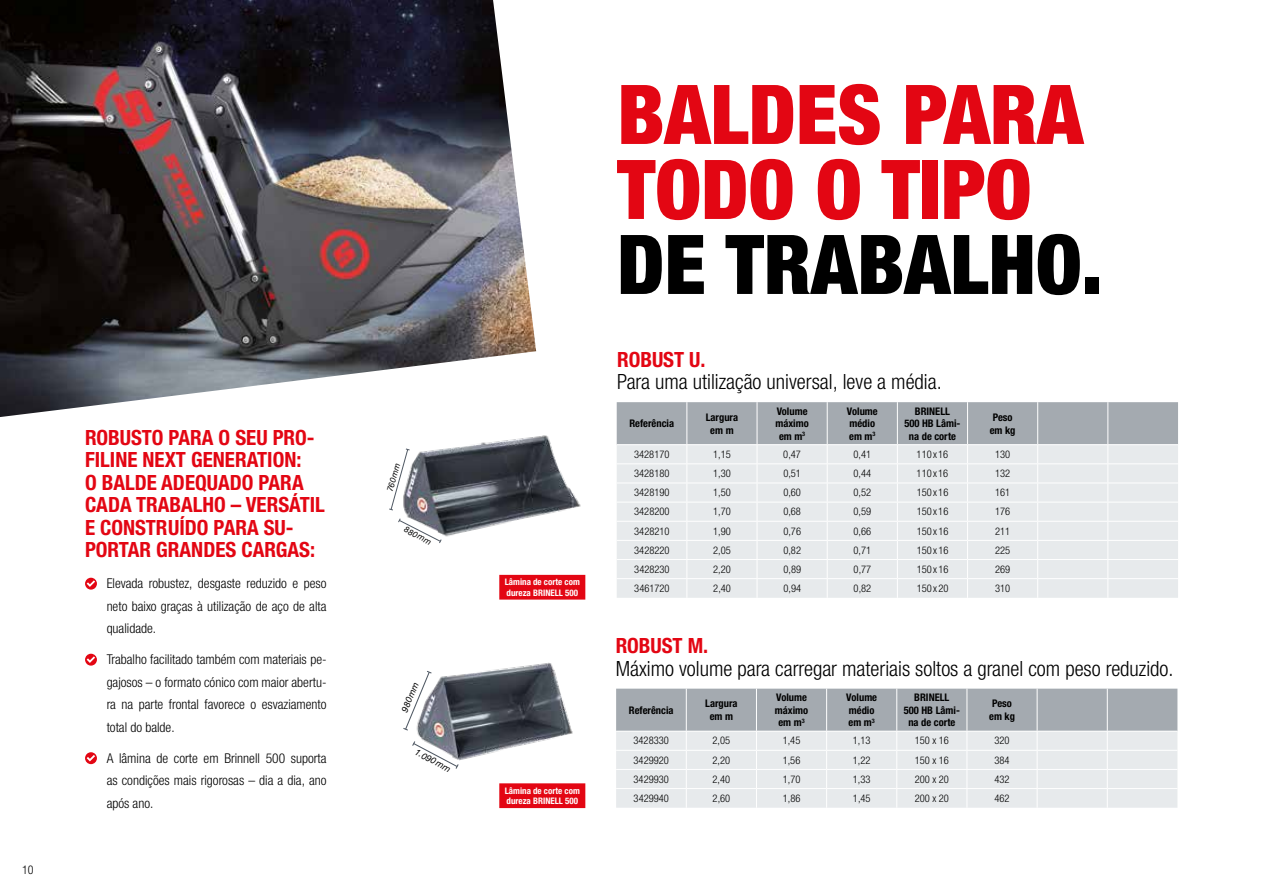
<style>
.page{position:relative;width:1263px;height:893px;background:#fff}
.page>*{position:absolute;margin:0;border:0;box-sizing:border-box;transform-origin:0 0}
.t1{font:900 condensed 82.5px/75px "Helvetica Neue LTW1 G";color:#e30613}
.t2{font:900 condensed 82.5px "Helvetica Neue LTW1 G";color:#000}
.t3{font:700 condensed 21px/22.5px "Helvetica Neue LTW1 G";color:#e30613}
.t4{font:300 condensed 21px "Helvetica Neue LTW1 G";color:#000}
.t5{font:300 condensed 13.5px/22.5px "Helvetica Neue LTW1 G";color:#000;text-align:justify}
.t6{font:300 condensed 12px "Helvetica Neue LTW1 G";color:#000}
.t7{font:300 condensed 10.5px "Helvetica Neue LTW1 G";color:#000}
.t8{font:700 condensed 10.5px/12.6px "Helvetica Neue LTW1 G";color:#000;text-align:center}
.t9{font:700 condensed 9px/10.5px "Helvetica Neue LTW1 G";color:#fff}
.t10{font:italic 9px "Helvetica Neue LTW1 G";color:#000}
.t11{font:italic 8.4px "Helvetica Neue LTW1 G";color:#000}
</style>
<div class="page">
<img style="left:389px;top:435px;width:192px;height:108px">
<img style="left:417px;top:662px;width:155px;height:98px">
<svg style="left:403px;top:670px;width:30px;height:61px"></svg>
<svg style="left:412px;top:740px;width:48px;height:29px"></svg>
<img style="left:0;top:0;width:536px;height:417px">
<svg style="left:85px;top:578px;width:12px;height:12px"></svg>
<svg style="left:87px;top:580px;width:8px;height:7px"></svg>
<svg style="left:85px;top:654px;width:12px;height:12px"></svg>
<svg style="left:87px;top:656px;width:8px;height:7px"></svg>
<svg style="left:85px;top:752px;width:12px;height:12px"></svg>
<svg style="left:87px;top:755px;width:8px;height:6px"></svg>
<svg style="left:617px;top:402px;width:561px;height:196px;background:#d9dde0"></svg>
<hr style="left:686px;top:402px;width:1px;height:42px;background:#fff">
<hr style="left:757px;top:402px;width:1px;height:42px;background:#fff">
<hr style="left:827px;top:402px;width:1px;height:42px;background:#fff">
<hr style="left:897px;top:402px;width:1px;height:42px;background:#fff">
<hr style="left:967px;top:402px;width:1px;height:42px;background:#fff">
<hr style="left:1037px;top:402px;width:1px;height:42px;background:#fff">
<hr style="left:1107px;top:402px;width:1px;height:42px;background:#fff">
<hr style="left:617px;top:444px;width:70px;height:1px;background:#fff">
<hr style="left:687px;top:444px;width:70px;height:1px;background:#fff">
<hr style="left:757px;top:444px;width:70px;height:1px;background:#fff">
<hr style="left:827px;top:444px;width:70px;height:1px;background:#fff">
<hr style="left:897px;top:444px;width:70px;height:1px;background:#fff">
<hr style="left:967px;top:444px;width:71px;height:1px;background:#fff">
<hr style="left:1038px;top:444px;width:70px;height:1px;background:#fff">
<hr style="left:1108px;top:444px;width:70px;height:1px;background:#fff">
<svg style="left:616px;top:689px;width:561px;height:119px;background:#d0d4d7"></svg>
<hr style="left:686px;top:689px;width:1px;height:42px;background:#fff">
<hr style="left:756px;top:689px;width:1px;height:42px;background:#fff">
<hr style="left:826px;top:689px;width:1px;height:42px;background:#fff">
<hr style="left:896px;top:689px;width:1px;height:42px;background:#fff">
<hr style="left:966px;top:689px;width:1px;height:42px;background:#fff">
<hr style="left:1037px;top:689px;width:1px;height:42px;background:#fff">
<hr style="left:1107px;top:689px;width:1px;height:42px;background:#fff">
<hr style="left:616px;top:731px;width:70px;height:1px;background:#fff">
<hr style="left:686px;top:731px;width:70px;height:1px;background:#fff">
<hr style="left:756px;top:731px;width:71px;height:1px;background:#fff">
<hr style="left:827px;top:731px;width:70px;height:1px;background:#fff">
<hr style="left:897px;top:731px;width:70px;height:1px;background:#fff">
<hr style="left:967px;top:731px;width:70px;height:1px;background:#fff">
<hr style="left:1037px;top:731px;width:70px;height:1px;background:#fff">
<hr style="left:1107px;top:731px;width:70px;height:1px;background:#fff">
<div style="left:500px;top:576px;width:84px;height:23px;background:#e30613"></div>
<div style="left:499px;top:575px;width:86px;height:25px;border:2px solid #e30613"></div>
<div style="left:500px;top:784px;width:84px;height:23px;background:#e30613"></div>
<div style="left:499px;top:783px;width:86px;height:25px;border:2px solid #e30613"></div>
<p class="t6" style="left:22px;top:863px;width:13px">10</p>
<h2 class="t3" style="left:85px;top:426px;width:241px">ROBUSTO PARA O SEU PRO-<br>FILINE NEXT GENERATION:<br>O BALDE ADEQUADO PARA<br>CADA TRABALHO – VERSÁTIL<br>E CONSTRUÍDO PARA SU-<br>PORTAR GRANDES CARGAS:</h2>
<p class="t5" style="left:107px;top:572px;width:221px">Elevada robustez, desgaste reduzido e peso neto baixo graças à utilização de aço de alta qualidade.</p>
<p class="t5" style="left:107px;top:648px;width:221px">Trabalho facilitado também com materiais pe&shy;gajosos – o formato cónico com maior abertu&shy;ra na parte frontal favorece o esvaziamento total do balde.</p>
<p class="t5" style="left:107px;top:747px;width:221px">A lâmina de corte em Brinnell 500 suporta as condições mais rigorosas – dia a dia, ano após ano.</p>
<p class="t11" style="left:385px;top:490px;width:31px;rotate:-74deg">760mm</p>
<p class="t11" style="left:407px;top:524px;width:31px;rotate:27deg">880mm</p>
<p class="t10" style="left:399px;top:709px;width:33px;rotate:-68deg">980mm</p>
<p class="t10" style="left:418px;top:746px;width:40px;rotate:28deg">1.090mm</p>
<p class="t9" style="left:505px;top:577px;width:77px">Lâmina de corte com dureza BRINELL 500</p>
<p class="t9" style="left:505px;top:785px;width:77px">Lâmina de corte com dureza BRINELL 500</p>
<h1 class="t1" style="left:617px;top:77px;width:467px">BALDES PARA<br>TODO O TIPO</h1>
<h1 class="t2" style="left:617px;top:215px;width:487px">DE TRABALHO.</h1>
<h2 class="t3" style="left:617px;top:348px;width:90px">ROBUST U.</h2>
<h2 class="t4" style="left:617px;top:370px;width:326px">Para uma utilização universal, leve a média.</h2>
<p class="t8" style="left:629px;top:417px;width:46px">Referência</p>
<p class="t8" style="left:706px;top:411px;width:34px">Largura em m</p>
<p class="t8" style="left:775px;top:405px;width:35px">Volume máximo em m<sup>3</sup></p>
<p class="t8" style="left:847px;top:405px;width:32px;text-align:left">Volume médio em m<sup>3</sup></p>
<p class="t8" style="left:904px;top:405px;width:58px">BRINELL<br>500 HB Lâmi&shy;na de corte</p>
<p class="t8" style="left:990px;top:411px;width:27px;text-align:left">Peso em kg</p>
<p class="t7" style="left:634px;top:448px;width:37px">3428170</p>
<p class="t7" style="left:713px;top:448px;width:19px">1,15</p>
<p class="t7" style="left:783px;top:448px;width:19px">0,47</p>
<p class="t7" style="left:853px;top:448px;width:19px">0,41</p>
<p class="t7" style="left:917px;top:448px;width:33px">110 x 16</p>
<p class="t7" style="left:995px;top:448px;width:17px">130</p>
<p class="t7" style="left:634px;top:467px;width:37px">3428180</p>
<p class="t7" style="left:713px;top:467px;width:19px">1,30</p>
<p class="t7" style="left:783px;top:467px;width:19px">0,51</p>
<p class="t7" style="left:853px;top:467px;width:19px">0,44</p>
<p class="t7" style="left:917px;top:467px;width:33px">110 x 16</p>
<p class="t7" style="left:995px;top:467px;width:17px">132</p>
<p class="t7" style="left:634px;top:486px;width:37px">3428190</p>
<p class="t7" style="left:713px;top:486px;width:19px">1,50</p>
<p class="t7" style="left:783px;top:486px;width:19px">0,60</p>
<p class="t7" style="left:853px;top:486px;width:19px">0,52</p>
<p class="t7" style="left:917px;top:486px;width:33px">150 x 16</p>
<p class="t7" style="left:995px;top:486px;width:17px">161</p>
<p class="t7" style="left:634px;top:506px;width:37px">3428200</p>
<p class="t7" style="left:713px;top:506px;width:19px">1,70</p>
<p class="t7" style="left:783px;top:506px;width:19px">0,68</p>
<p class="t7" style="left:853px;top:506px;width:19px">0,59</p>
<p class="t7" style="left:917px;top:506px;width:33px">150 x 16</p>
<p class="t7" style="left:995px;top:506px;width:17px">176</p>
<p class="t7" style="left:634px;top:525px;width:37px">3428210</p>
<p class="t7" style="left:713px;top:525px;width:19px">1,90</p>
<p class="t7" style="left:783px;top:525px;width:19px">0,76</p>
<p class="t7" style="left:853px;top:525px;width:19px">0,66</p>
<p class="t7" style="left:917px;top:525px;width:33px">150 x 16</p>
<p class="t7" style="left:995px;top:525px;width:17px">211</p>
<p class="t7" style="left:634px;top:544px;width:37px">3428220</p>
<p class="t7" style="left:713px;top:544px;width:19px">2,05</p>
<p class="t7" style="left:783px;top:544px;width:19px">0,82</p>
<p class="t7" style="left:853px;top:544px;width:19px">0,71</p>
<p class="t7" style="left:917px;top:544px;width:33px">150 x 16</p>
<p class="t7" style="left:995px;top:544px;width:17px">225</p>
<p class="t7" style="left:634px;top:563px;width:37px">3428230</p>
<p class="t7" style="left:713px;top:563px;width:19px">2,20</p>
<p class="t7" style="left:783px;top:563px;width:19px">0,89</p>
<p class="t7" style="left:854px;top:563px;width:19px">0,77</p>
<p class="t7" style="left:917px;top:563px;width:33px">150 x 16</p>
<p class="t7" style="left:995px;top:563px;width:17px">269</p>
<p class="t7" style="left:634px;top:582px;width:37px">3461720</p>
<p class="t7" style="left:713px;top:582px;width:19px">2,40</p>
<p class="t7" style="left:783px;top:582px;width:19px">0,94</p>
<p class="t7" style="left:854px;top:582px;width:19px">0,82</p>
<p class="t7" style="left:917px;top:582px;width:33px">150 x 20</p>
<p class="t7" style="left:995px;top:582px;width:17px">310</p>
<h2 class="t3" style="left:616px;top:635px;width:94px">ROBUST M.</h2>
<h2 class="t4" style="left:616px;top:656px;width:559px">Máximo volume para carregar materiais soltos a granel com peso reduzido.</h2>
<p class="t8" style="left:629px;top:704px;width:46px">Referência</p>
<p class="t8" style="left:705px;top:697px;width:34px">Largura em m</p>
<p class="t8" style="left:775px;top:691px;width:35px">Volume máximo em m<sup>3</sup></p>
<p class="t8" style="left:846px;top:691px;width:32px;text-align:left">Volume médio em m<sup>3</sup></p>
<p class="t8" style="left:904px;top:691px;width:58px">BRINELL<br>500 HB Lâmi&shy;na de corte</p>
<p class="t8" style="left:989px;top:697px;width:27px;text-align:left">Peso em kg</p>
<p class="t7" style="left:634px;top:735px;width:37px">3428330</p>
<p class="t7" style="left:712px;top:735px;width:19px">2,05</p>
<p class="t7" style="left:783px;top:735px;width:19px">1,45</p>
<p class="t7" style="left:853px;top:735px;width:19px">1,13</p>
<p class="t7" style="left:915px;top:735px;width:36px">150 x 16</p>
<p class="t7" style="left:994px;top:735px;width:17px">320</p>
<p class="t7" style="left:634px;top:754px;width:37px">3429920</p>
<p class="t7" style="left:713px;top:754px;width:19px">2,20</p>
<p class="t7" style="left:783px;top:754px;width:19px">1,56</p>
<p class="t7" style="left:853px;top:754px;width:19px">1,22</p>
<p class="t7" style="left:915px;top:754px;width:36px">150 x 16</p>
<p class="t7" style="left:994px;top:754px;width:17px">384</p>
<p class="t7" style="left:634px;top:773px;width:37px">3429930</p>
<p class="t7" style="left:713px;top:773px;width:19px">2,40</p>
<p class="t7" style="left:783px;top:773px;width:19px">1,70</p>
<p class="t7" style="left:853px;top:773px;width:19px">1,33</p>
<p class="t7" style="left:915px;top:773px;width:36px">200 x 20</p>
<p class="t7" style="left:994px;top:773px;width:17px">432</p>
<p class="t7" style="left:634px;top:792px;width:37px">3429940</p>
<p class="t7" style="left:713px;top:792px;width:19px">2,60</p>
<p class="t7" style="left:783px;top:792px;width:19px">1,86</p>
<p class="t7" style="left:853px;top:792px;width:19px">1,45</p>
<p class="t7" style="left:915px;top:792px;width:36px">200 x 20</p>
<p class="t7" style="left:994px;top:792px;width:17px">462</p>
</div>
